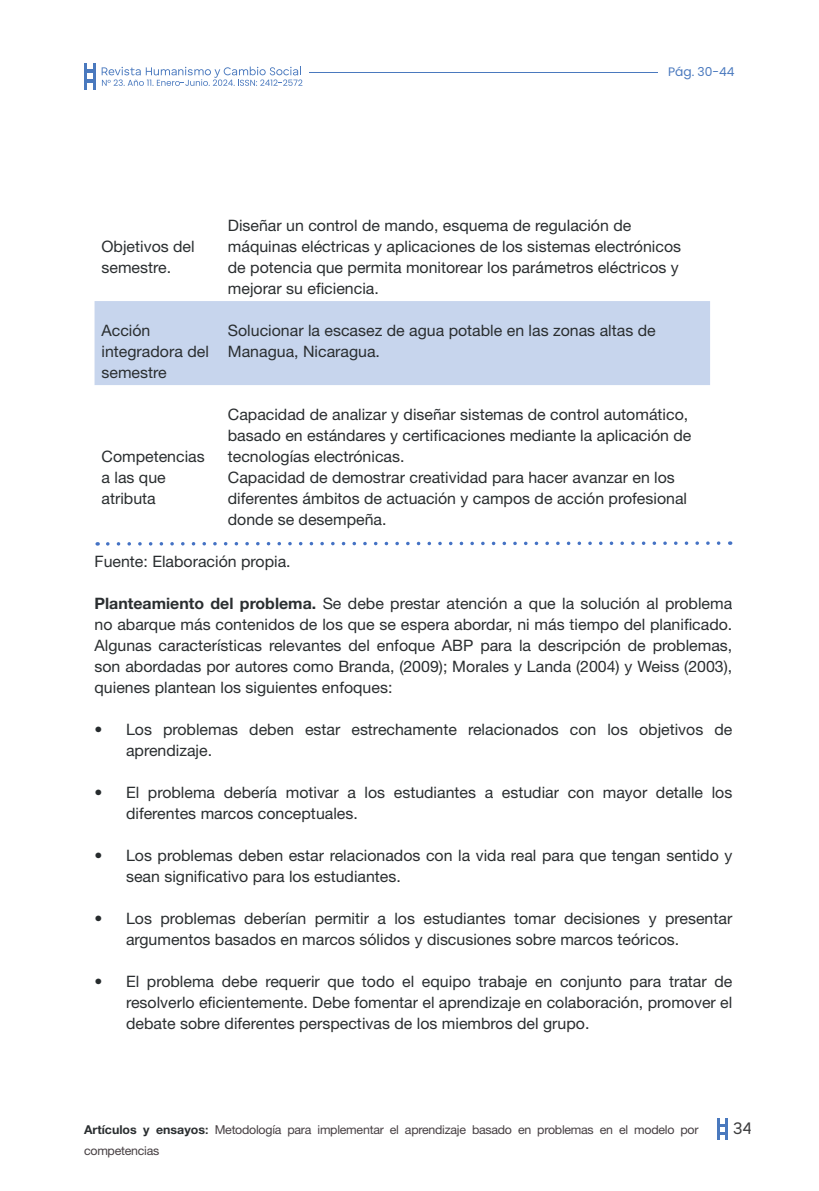
<style>
.page{position:relative;width:819px;height:1191px;background:#fff}
.page>*{position:absolute;margin:0;border:0;box-sizing:border-box;transform-origin:0 0}
.t1{font:17.5px "Human Sans";color:#3d3d3e}
.Contenido{font:15.75px/21px "Helvetica Neue LT Std";color:#2a2e30}
.t2{font:12.25px "Helvetica Neue LT Std";letter-spacing:-.02em;color:#474043}
.t3{font:12.25px "Poppins";color:#4a79be}
.s1{font-weight:700}
.s2{font-style:italic;color:#262b2d}
.s3{font-weight:700;color:#2a2e30}
.s4{font-weight:500;color:#2a2e30}
</style>
<div class="page">
<svg style="left:717px;top:1119px;width:10px;height:21px"></svg>
<hr style="left:309px;top:72px;width:349px;height:1px;background:#4a79be">
<svg style="left:84px;top:63px;width:12px;height:26px"></svg>
<svg style="left:102px;top:67px;width:200px;height:19px"></svg>
<div style="left:94px;top:301px;width:616px;height:84px;background:#c7d5ed"></div>
<svg style="left:106px;top:541px;width:624px;height:5px"></svg>
<p class="t3" style="left:668px;top:64px;width:68px">Pág. 30-44</p>
<p class="Contenido" style="left:102px;top:236px;width:95px">Objetivos del semestre.</p>
<p class="Contenido" style="left:228px;top:215px;width:455px">Diseñar un control de mando, esquema de regulación de máquinas eléctricas y aplicaciones de los sistemas electrónicos de potencia que permita monitorear los parámetros eléctricos y mejorar su eficiencia.</p>
<p class="Contenido" style="left:102px;top:320px;width:109px">Acción integradora del semestre</p>
<p class="Contenido" style="left:228px;top:320px;width:429px">Solucionar la escasez de agua potable en las zonas altas de<br>Managua, Nicaragua.</p>
<p class="Contenido" style="left:228px;top:404px;width:465px">Capacidad de analizar y diseñar sistemas de control automático, basado en estándares y certificaciones mediante la aplicación de tecnologías electrónicas.</p>
<p class="Contenido" style="left:228px;top:467px;width:461px">Capacidad de demostrar creatividad para hacer avanzar en los diferentes ámbitos de actuación y campos de acción profesional donde se desempeña.</p>
<p class="Contenido" style="left:94px;top:551px;width:198px">Fuente: Elaboración propia.</p>
<p class="Contenido" style="left:94px;top:593px;width:639px;text-align:justify"><span class="s1">Planteamiento del problema.</span> Se debe prestar atención a que la solución al problema no abarque más contenidos de los que se espera abordar, ni más tiempo del planificado.<br>Algunas características relevantes del enfoque ABP para la descripción de problemas, son abordadas por autores como Branda, (2009); Morales y Landa (2004) y Weiss (2003), quienes plantean los siguientes enfoques:</p>
<p class="Contenido" style="left:126px;top:719px;width:608px;text-indent:-32px"><span class="s2">•</span> Los problemas deben estar estrechamente relacionados con los objetivos de aprendizaje.</p>
<p class="Contenido" style="left:126px;top:782px;width:608px;text-indent:-32px"><span class="s2">•</span> El problema debería motivar a los estudiantes a estudiar con mayor detalle los diferentes marcos conceptuales.</p>
<p class="Contenido" style="left:126px;top:845px;width:608px;text-indent:-32px"><span class="s2">•</span> Los problemas deben estar relacionados con la vida real para que tengan sentido y sean significativo para los estudiantes.</p>
<p class="Contenido" style="left:126px;top:908px;width:607px;text-indent:-32px"><span class="s2">•</span> Los problemas deberían permitir a los estudiantes tomar decisiones y presentar argumentos basados en marcos sólidos y discusiones sobre marcos teóricos.</p>
<p class="Contenido" style="left:126px;top:971px;width:608px;text-align:justify;text-indent:-32px"><span class="s2">•</span> El problema debe requerir que todo el equipo trabaje en conjunto para tratar de resolverlo eficientemente. Debe fomentar el aprendizaje en colaboración, promover el debate sobre diferentes perspectivas de los miembros del grupo.</p>
<p class="Contenido" style="left:102px;top:446px;width:105px">Competencias a las que atributa</p>
<p class="t2" style="left:84px;top:1122px;width:616px"><span class="s3">Artículos y ensayos</span><span class="s4">:</span> Metodología para implementar el aprendizaje basado en problemas en el modelo por</p>
<p class="t1" style="left:733px;top:1118px;width:20px">34</p>
<p class="t2" style="left:84px;top:1143px;width:77px">competencias</p>
</div>
